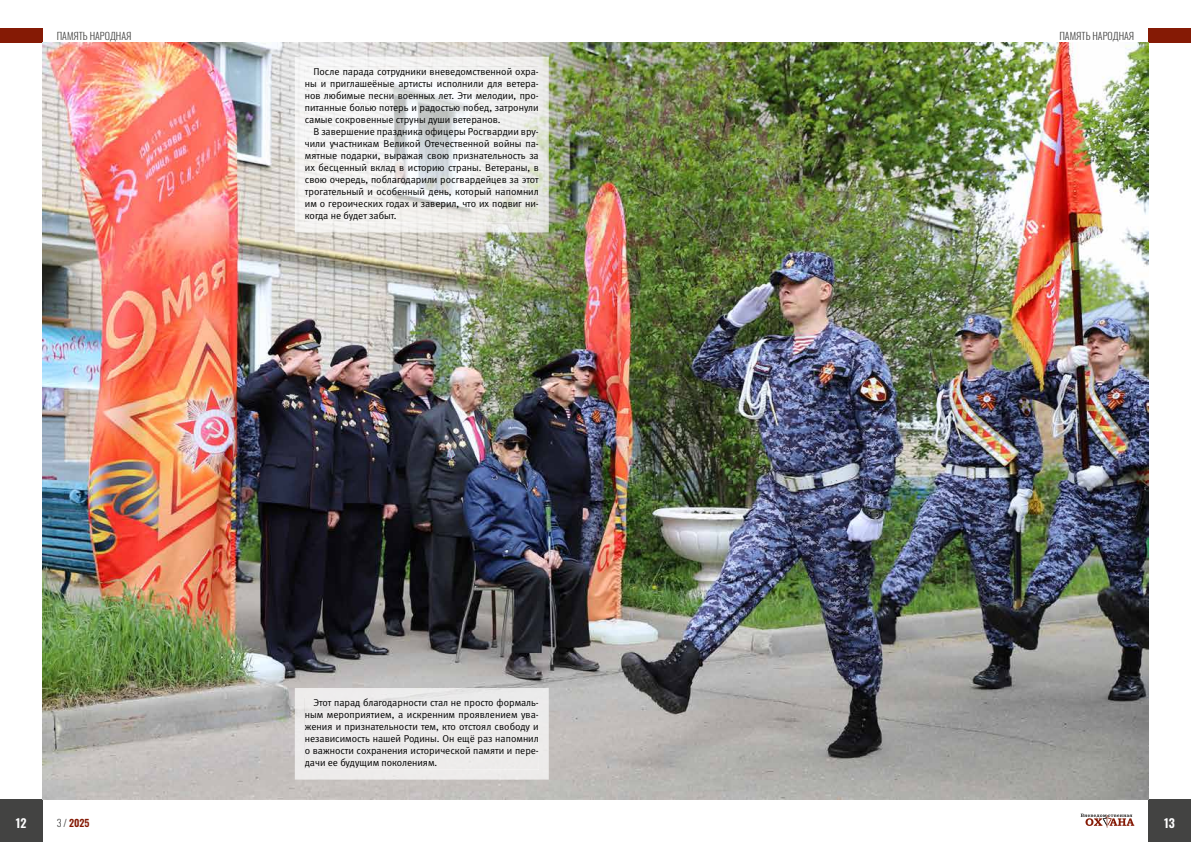
<style>
.page{position:relative;width:1191px;height:842px;background:#fff}
.page>*{position:absolute;margin:0;border:0;box-sizing:border-box;transform-origin:0 0}
.t1{font:600 12px "Oswald";color:#fff}
.t2{font:10px/12px "Meta Normal C";color:#000;text-align:justify}
.t3{font:300 10px "Oswald";color:#434342}
.t4{font:600 10px "Oswald";color:#851a05}
.s1{font-weight:300;color:#434342}
</style>
<div class="page">
<div style="left:1148px;top:799px;width:43px;height:43px;background:#434342"></div>
<div style="left:0;top:799px;width:43px;height:43px;background:#434342"></div>
<svg style="left:1080px;top:814px;width:54px;height:14px"></svg>
<div style="left:0;top:28px;width:43px;height:15px;background:#851a05"></div>
<div style="left:1148px;top:28px;width:43px;height:15px;background:#851a05"></div>
<img style="left:43px;top:43px;width:1105px;height:756px">
<svg style="left:294px;top:56px;width:256px;height:177px"></svg>
<div style="left:294px;top:687px;width:256px;height:94px;background:#ecebeb"></div>
<p class="t3" style="left:57px;top:27px;width:76px">ПАМЯТЬ НАРОДНАЯ</p>
<p class="t3" style="left:1059px;top:27px;width:76px">ПАМЯТЬ НАРОДНАЯ</p>
<p class="t2" style="left:305px;top:65px;width:235px;text-indent:8px">После парада сотрудники вневедомственной охра&shy;ны и приглашеёные артисты исполнили для ветера&shy;нов любимые песни военных лет. Эти мелодии, про&shy;питанные болью потерь и радостью побед, затронули самые сокровенные струны души ветеранов.</p>
<p class="t2" style="left:305px;top:125px;width:235px;text-indent:8px">В завершение праздника офицеры Росгвардии вру&shy;чили участникам Великой Отечественной войны па&shy;мятные подарки, выражая свою признательность за их бесценный вклад в историю страны. Ветераны, в свою очередь, поблагодарили росгвардейцев за этот трогательный и особенный день, который напомнил им о героических годах и заверил, что их подвиг ни&shy;когда не будет забыт.</p>
<p class="t2" style="left:305px;top:696px;width:235px;text-indent:8px">Этот парад благодарности стал не просто формаль&shy;ным мероприятием, а искренним проявлением ува&shy;жения и признательности тем, кто отстоял свободу и независимость нашей Родины. Он ещё раз напомнил о важности сохранения исторической памяти и пере&shy;дачи ее будущим поколениям.</p>
<p class="t1" style="left:16px;top:817px;width:12px">12</p>
<p class="t4" style="left:57px;top:817px;width:34px"><span class="s1">3 /</span> 2025</p>
<p class="t1" style="left:1164px;top:817px;width:12px">13</p>
</div>
